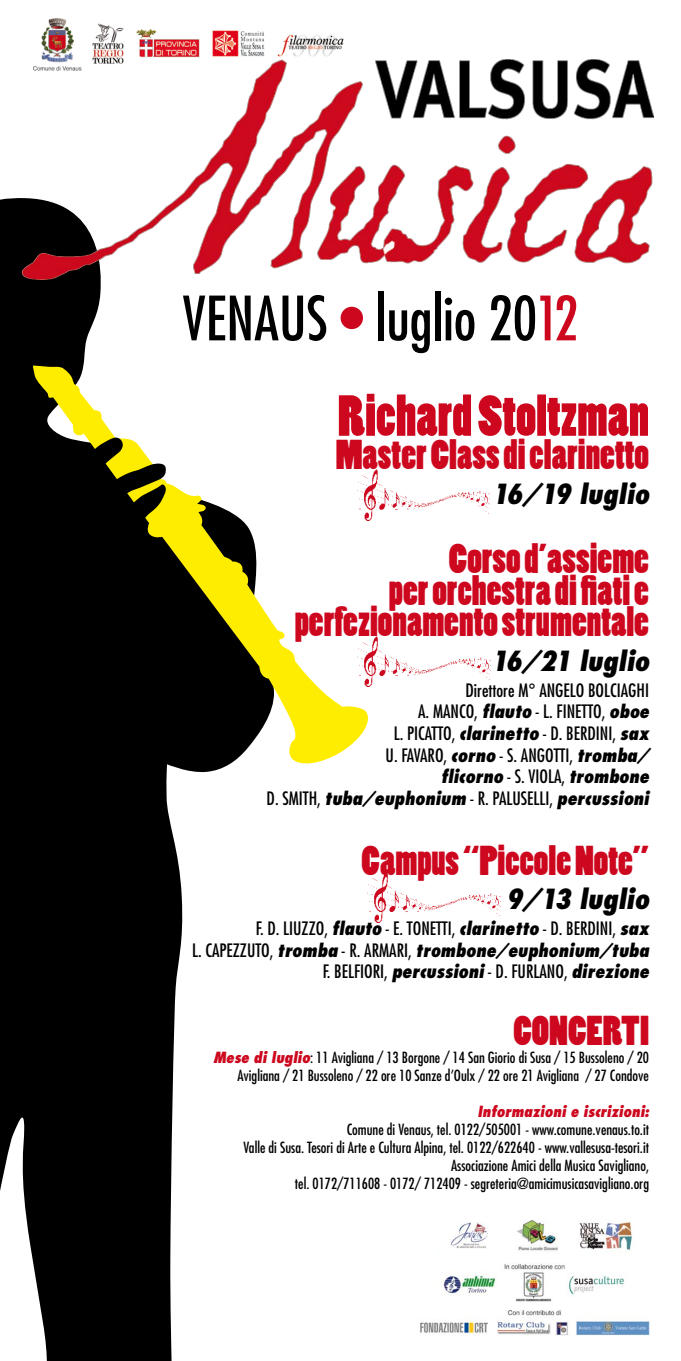
<style>
.page{position:relative;width:681px;height:1361px;background:#fff}
.page>*{position:absolute;margin:0;border:0;box-sizing:border-box;transform-origin:0 0}
.t1{font:condensed 59.4px "Futura";color:#000}
.t2{font:54px "Poplar Std";color:#cd071e}
.t3{font:39px/31.5px "Poplar Std";color:#cd071e;text-align:right}
.t4{font:italic 800 condensed 27px "Futura";color:#000}
.t5{font:condensed 18px/21.6px "Futura";color:#000;text-align:right}
.t6{font:condensed 15px/18px "Futura";color:#000;text-align:right}
.t7{font:italic 800 condensed 15px "Futura";color:#cd071e}
.s1{color:#cd071e}
.s2{font-weight:800;font-style:italic}
.s3{font-weight:800;font-style:italic;color:#cd071e}
</style>
<div class="page">
<img style="left:369px;top:470px;width:120px;height:50px">
<img style="left:368px;top:872px;width:132px;height:50px">
<img style="left:369px;top:637px;width:121px;height:50px">
<svg style="left:0;top:198px;width:224px;height:1163px;fill:#000"></svg>
<svg style="left:33px;top:365px;width:336px;height:402px"></svg>
<svg style="left:42px;top:435px;width:125px;height:152px;background:#29270c"></svg>
<img style="left:41px;top:18px;width:224px;height:42px">
<img style="left:277px;top:34px;width:67px;height:26px">
<img style="left:22px;top:60px;width:631px;height:219px">
<img style="left:420px;top:1220px;width:228px;height:115px">
<div style="left:434px;top:1225px;width:64px;height:22px;background:#fff"></div>
<img style="left:450px;top:1222px;width:38px;height:27px">
<h1 class="t1" style="left:182px;top:281px;width:397px">VENAUS <span class="s1">•</span> luglio 20<span class="s1">12</span></h1>
<h2 class="t2" style="left:337px;top:386px;width:312px">Richard Stoltzman</h2>
<h3 class="t3" style="left:335px;top:441px;width:315px">Master Class di clarinetto</h3>
<h3 class="t4" style="left:491px;top:476px;width:159px">16/19 luglio</h3>
<h3 class="t3" style="left:294px;top:545px;width:355px">Corso d’assieme<br>per orchestra di fiati e perfezionamento strumentale</h3>
<h3 class="t4" style="left:491px;top:643px;width:159px">16/21 luglio</h3>
<p class="t5" style="left:266px;top:679px;width:384px">Direttore M° ANGELO BOLCIAGHI<br>A. MANCO, <span class="s2">flauto</span> - L. FINETTO, <span class="s2">oboe<br></span>L. PICATTO, <span class="s2">clarinetto</span> - D. BERDINI, <span class="s2">sax<br></span>U. FAVARO, <span class="s2">corno</span> - S. ANGOTTI, <span class="s2">tromba/<br>flicorno</span> - S. VIOLA, <span class="s2">trombone<br></span>D. SMITH, <span class="s2">tuba/euphonium</span> - R. PALUSELLI, <span class="s2">percussioni</span></p>
<h3 class="t3" style="left:361px;top:846px;width:289px">Campus “Piccole Note”</h3>
<h3 class="t4" style="left:506px;top:881px;width:144px">9/13 luglio</h3>
<p class="t5" style="left:192px;top:917px;width:458px">F. D. LIUZZO, <span class="s2">flauto</span> - E. TONETTI, <span class="s2">clarinetto</span> - D. BERDINI, <span class="s2">sax<br></span>L. CAPEZZUTO, <span class="s2">tromba</span> - R. ARMARI, <span class="s2">trombone/euphonium/tuba<br></span>F. BELFIORI, <span class="s2">percussioni</span> - D. FURLANO, <span class="s2">direzione</span></p>
<h3 class="t3" style="left:513px;top:1016px;width:137px">CONCERTI</h3>
<p class="t6" style="left:213px;top:1048px;width:437px"><span class="s3">Mese di luglio</span>: 11 Avigliana / 13 Borgone / 14 San Giorio di Susa / 15 Bussoleno / 20<br>Avigliana / 21 Bussoleno / 22 ore 10 Sanze d’Oulx / 22 ore 21 Avigliana / 27 Condove</p>
<p class="t7" style="left:477px;top:1101px;width:173px">Informazioni e iscrizioni:</p>
<p class="t6" style="left:243px;top:1120px;width:407px">Comune di Venaus, tel. 0122/505001 - www.comune.venaus.to.it<br>Valle di Susa. Tesori di Arte e Cultura Alpina, tel. 0122/622640 - www.vallesusa-tesori.it Associazione Amici della Musica Savigliano,<br>tel. 0172/711608 - 0172/ 712409 - segreteria@amicimusicasavigliano.org</p>
</div>
